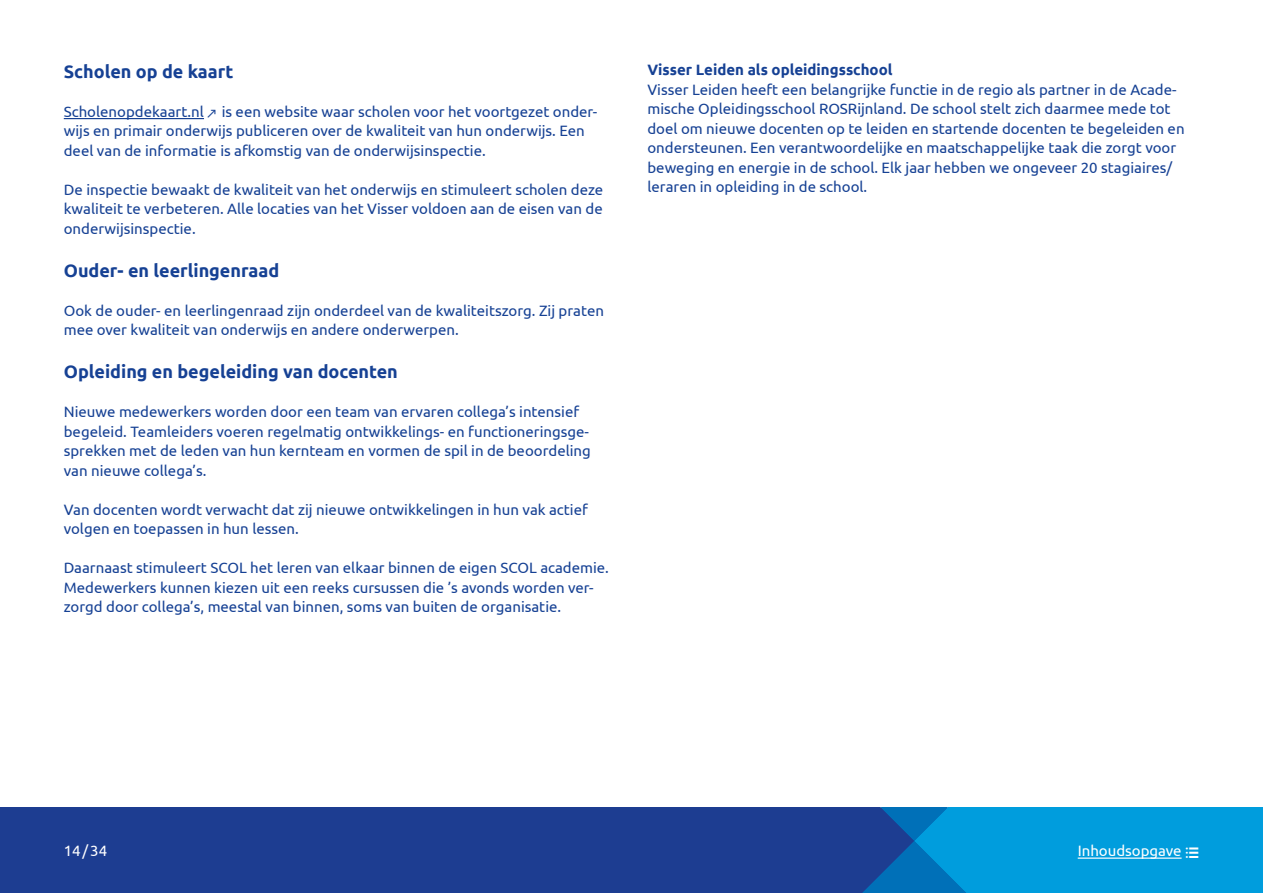
<style>
.page{position:relative;width:1263px;height:893px;background:#fff}
.page>*{position:absolute;margin:0;border:0;box-sizing:border-box;transform-origin:0 0}
.t1{font:700 18px "Ubuntu";color:#164194}
.t2{font:15px/19.5px "Ubuntu";color:#164194}
.t3{font:700 15px "Ubuntu";color:#164194}
.t4{font:15px "Ubuntu";color:#fff}
.s1{font-family:"IBM Plex Sans"}
.s2{font-family:"Pictos"}
</style>
<div class="page">
<div style="left:0;top:808px;width:238px;height:85px;background:#1d3d91"></div>
<svg style="left:238px;top:808px;width:1025px;height:33px;background:#125daa"></svg>
<svg style="left:238px;top:841px;width:1025px;height:52px;background:#125daa"></svg>
<hr style="left:1078px;top:857px;width:103px;height:2px;background:#fff">
<hr style="left:64px;top:118px;width:140px;height:1px;background:#164194">
<p class="t1" style="left:64px;top:60px;width:171px">Scholen op de kaart</p>
<p class="t2" style="left:64px;top:101px;width:535px">Scholenopdekaart.nl<span class="s1">↗</span> is een website waar scholen voor het voortgezet onder&shy;wijs en primair onderwijs publiceren over de kwaliteit van hun onderwijs. Een deel van de informatie is afkomstig van de onderwijsinspectie.</p>
<p class="t2" style="left:64px;top:179px;width:541px;text-align:justify">De inspectie bewaakt de kwaliteit van het onderwijs en stimuleert scholen deze kwaliteit te verbeteren. Alle locaties van het Visser voldoen aan de eisen van de onderwijsinspectie.</p>
<p class="t1" style="left:64px;top:259px;width:217px">Ouder- en leerlingenraad</p>
<p class="t2" style="left:64px;top:300px;width:542px">Ook de ouder- en leerlingenraad zijn onderdeel van de kwaliteitszorg. Zij praten mee over kwaliteit van onderwijs en andere onderwerpen.</p>
<p class="t1" style="left:64px;top:361px;width:336px">Opleiding en begeleiding van docenten</p>
<p class="t2" style="left:64px;top:402px;width:529px">Nieuwe medewerkers worden door een team van ervaren collega’s intensief begeleid. Teamleiders voeren regelmatig ontwikkelings- en functioneringsge&shy;sprekken met de leden van hun kernteam en vormen de spil in de beoordeling van nieuwe collega’s.</p>
<p class="t2" style="left:64px;top:499px;width:526px">Van docenten wordt verwacht dat zij nieuwe ontwikkelingen in hun vak actief volgen en toepassen in hun lessen.</p>
<p class="t2" style="left:64px;top:558px;width:547px">Daarnaast stimuleert SCOL het leren van elkaar binnen de eigen SCOL academie.<br>Medewerkers kunnen kiezen uit een reeks cursussen die ’s avonds worden ver&shy;zorgd door collega’s, meestal van binnen, soms van buiten de organisatie.</p>
<p class="t3" style="left:647px;top:61px;width:247px">Visser Leiden als opleidingsschool</p>
<p class="t2" style="left:647px;top:79px;width:539px">Visser Leiden heeft een belangrijke functie in de regio als partner in de Acade&shy;mische Opleidingsschool ROSRijnland. De school stelt zich daarmee mede tot doel om nieuwe docenten op te leiden en startende docenten te begeleiden en ondersteunen. Een verantwoordelijke en maatschappelijke taak die zorgt voor beweging en energie in de school. Elk jaar hebben we ongeveer 20 stagiaires/ leraren in opleiding in de school.</p>
<p class="t4" style="left:64px;top:842px;width:45px">14/34</p>
<p class="t4" style="left:1078px;top:842px;width:123px">Inhoudsopgave <span class="s2">l</span></p>
</div>
